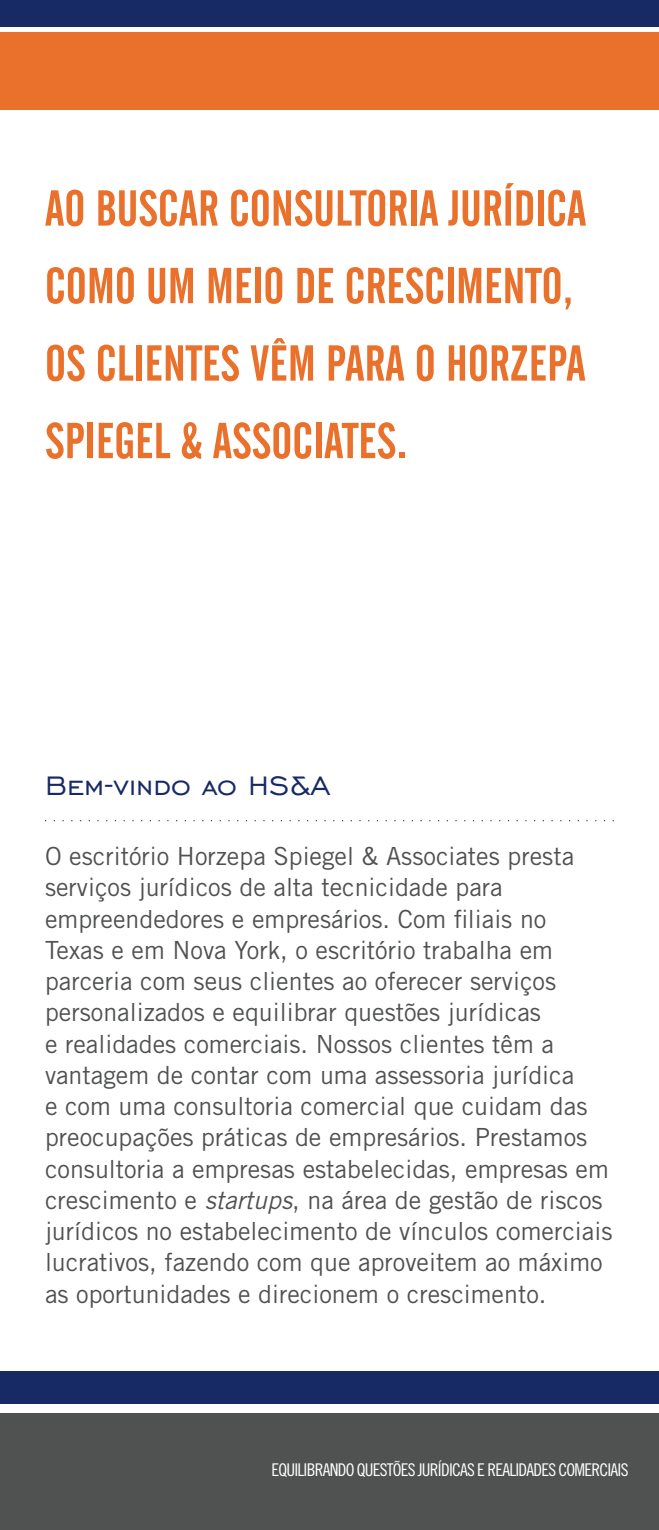
<style>
.page{position:relative;width:659px;height:1530px;background:#fff}
.page>*{position:absolute;margin:0;border:0;box-sizing:border-box;transform-origin:0 0}
.t1{font:50px/77.5px "Alternate Gothic No 2 BT";color:#e9712b}
.t2{font:35px "Chisel NO";color:#172a66}
.t3{font:25px/31.2px "Trade Gothic LT Std";color:#505151}
.t4{font:17.5px "Trade Gothic LT Std Cn 18";letter-spacing:-.045em;color:#fff}
.s1{font-style:italic}
</style>
<div class="page">
<div style="left:0;top:32px;width:659px;height:78px;background:#e9712b"></div>
<div style="left:0;top:1414px;width:659px;height:116px;background:#505151"></div>
<div style="left:0;top:0;width:659px;height:27px;background:#172a66"></div>
<div style="left:0;top:1372px;width:659px;height:32px;background:#172a66"></div>
<svg style="left:45px;top:820px;width:569px;height:1px"></svg>
<h1 class="t1" style="left:45px;top:170px;width:543px">AO BUSCAR CONSULTORIA JURÍDICA<br>COMO UM MEIO DE CRESCIMENTO,<br>OS CLIENTES VÊM PARA O HORZEPA<br>SPIEGEL &amp; ASSOCIATES.</h1>
<h2 class="t2" style="left:45px;top:764px;width:287px">Bem-vindo ao HS&amp;A</h2>
<p class="t3" style="left:45px;top:840px;width:569px">O escritório Horzepa Spiegel &amp; Associates presta serviços jurídicos de alta tecnicidade para empreendedores e empresários. Com filiais no<br>Texas e em Nova York, o escritório trabalha em parceria com seus clientes ao oferecer serviços personalizados e equilibrar questões jurídicas<br>e realidades comerciais. Nossos clientes têm a vantagem de contar com uma assessoria jurídica<br>e com uma consultoria comercial que cuidam das preocupações práticas de empresários. Prestamos consultoria a empresas estabelecidas, empresas em crescimento e <span class="s1">startups</span>, na área de gestão de riscos jurídicos no estabelecimento de vínculos comerciais lucrativos, fazendo com que aproveitem ao máximo as oportunidades e direcionem o crescimento.</p>
<p class="t4" style="left:271px;top:1459px;width:358px">EQUILIBRANDO QUESTÕES JURÍDICAS E REALIDADES COMERCIAIS</p>
</div>
